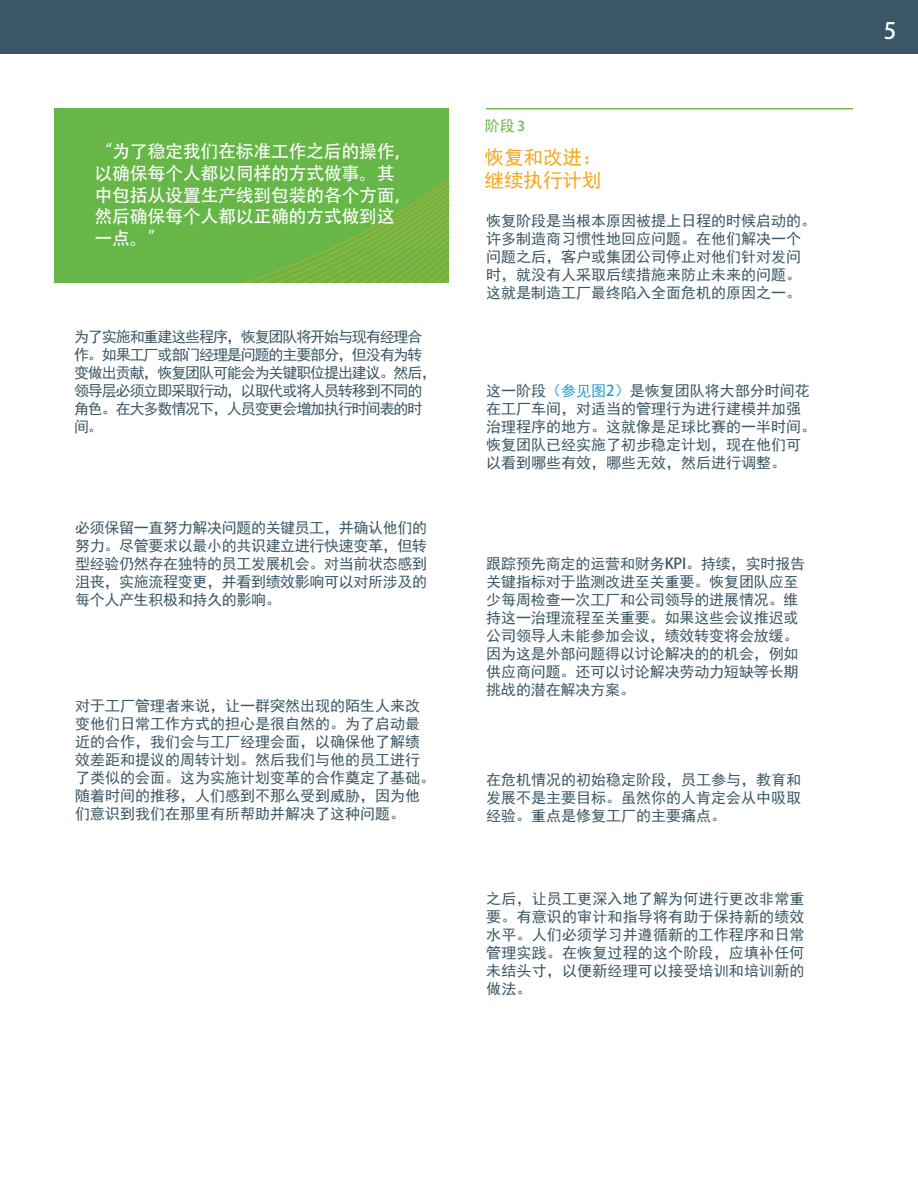
<style>
.page{position:relative;width:918px;height:1188px;background:#fff}
.page>*{position:absolute;margin:0;border:0;box-sizing:border-box;transform-origin:0 0}
.t1{font:22.5px "Montserrat Bold G Bpc EUC H";color:#fff}
.t2{font:19.5px/23.4px "Sim Hei";color:#f7a51e}
.t3{font:18px/21.6px "Vista Slab OT Reg G Bpc EUC H";letter-spacing:-.02em;color:#fff}
.t4{font:15px/18px "Sim Hei";color:#3b5765}
.t5{font:15px/18px "Sim Hei";letter-spacing:-.075em;color:#3b5765}
.t6{font:15px "Sim Hei";color:#67b748}
.s1{font-family:"Montserrat Bold G Bpc EUC H";font-size:13.5px}
.s2{color:#269cd3}
.s3{font-family:"Montserrat Light G Bpc EUC H";color:#269cd3}
.s4{font-family:"Montserrat Light G Bpc EUC H"}
</style>
<div class="page">
<div style="left:0;top:0;width:918px;height:54px;background:#3b5765"></div>
<hr style="left:486px;top:108px;width:367px;height:1px;background:#67b748">
<div style="left:54px;top:108px;width:395px;height:175px;background:#67b748"></div>
<p class="t3" style="left:94px;top:142px;width:320px">“为了稳定我们在标准工作之后的操作，以确保每个人都以同样的方式做事。其中包括从设置生产线到包装的各个方面，然后确保每个人都以正确的方式做到这一点。”</p>
<p class="t5" style="left:74px;top:328px;width:364px">为了实施和重建这些程序，恢复团队将开始与现有经理合作。如果工厂或部门经理是问题的主要部分，但没有为转变做出贡献，恢复团队可能会为关键职位提出建议。然后，领导层必须立即采取行动，以取代或将人员转移到不同的角色。在大多数情况下，人员变更会增加执行时间表的时间。</p>
<p class="t4" style="left:75px;top:519px;width:354px;text-align:justify">必须保留一直努力解决问题的关键员工，并确认他们的努力。尽管要求以最小的共识建立进行快速变革，但转型经验仍然存在独特的员工发展机会。对当前状态感到沮丧，实施流程变更，并看到绩效影响可以对所涉及的每个人产生积极和持久的影响。</p>
<p class="t4" style="left:75px;top:697px;width:361px">对于工厂管理者来说，让一群突然出现的陌生人来改变他们日常工作方式的担心是很自然的。为了启动最近的合作，我们会与工厂经理会面，以确保他了解绩效差距和提议的周转计划。然后我们与他的员工进行了类似的会面。这为实施计划变革的合作奠定了基础。随着时间的推移，人们感到不那么受到威胁，因为他们意识到我们在那里有所帮助并解决了这种问题。</p>
<p class="t6" style="left:485px;top:118px;width:42px">阶段 <span class="s1">3</span></p>
<p class="t2" style="left:485px;top:145px;width:118px">恢复和改进：继续执行计划</p>
<p class="t4" style="left:486px;top:212px;width:331px">恢复阶段是当根本原因被提上日程的时候启动的。许多制造商习惯性地回应问题。在他们解决一个问题之后，客户或集团公司停止对他们针对发问时，就没有人采取后续措施来防止未来的问题。这就是制造工厂最终陷入全面危机的原因之一。</p>
<p class="t4" style="left:486px;top:381px;width:331px">这一阶段<span class="s2">（参见图</span><span class="s3">2</span><span class="s2">）</span>是恢复团队将大部分时间花在工厂车间，对适当的管理行为进行建模并加强治理程序的地方。这就像是足球比赛的一半时间。恢复团队已经实施了初步稳定计划，现在他们可以看到哪些有效，哪些无效，然后进行调整。</p>
<p class="t4" style="left:486px;top:555px;width:320px">跟踪预先商定的运营和财务<span class="s4">KPI</span>。持续，实时报告关键指标对于监测改进至关重要。恢复团队应至少每周检查一次工厂和公司领导的进展情况。维持这一治理流程至关重要。如果这些会议推迟或公司领导人未能参加会议，绩效转变将会放缓。因为这是外部问题得以讨论解决的的机会，例如供应商问题。还可以讨论解决劳动力短缺等长期挑战的潜在解决方案。</p>
<p class="t4" style="left:486px;top:771px;width:316px;text-align:justify">在危机情况的初始稳定阶段，员工参与，教育和发展不是主要目标。虽然你的人肯定会从中吸取经验。重点是修复工厂的主要痛点。</p>
<p class="t4" style="left:486px;top:890px;width:320px;text-align:justify">之后，让员工更深入地了解为何进行更改非常重要。有意识的审计和指导将有助于保持新的绩效水平。人们必须学习并遵循新的工作程序和日常管理实践。在恢复过程的这个阶段，应填补任何未结头寸，以便新经理可以接受培训和培训新的做法。</p>
<p class="t1" style="left:884px;top:17px;width:14px">5</p>
</div>
